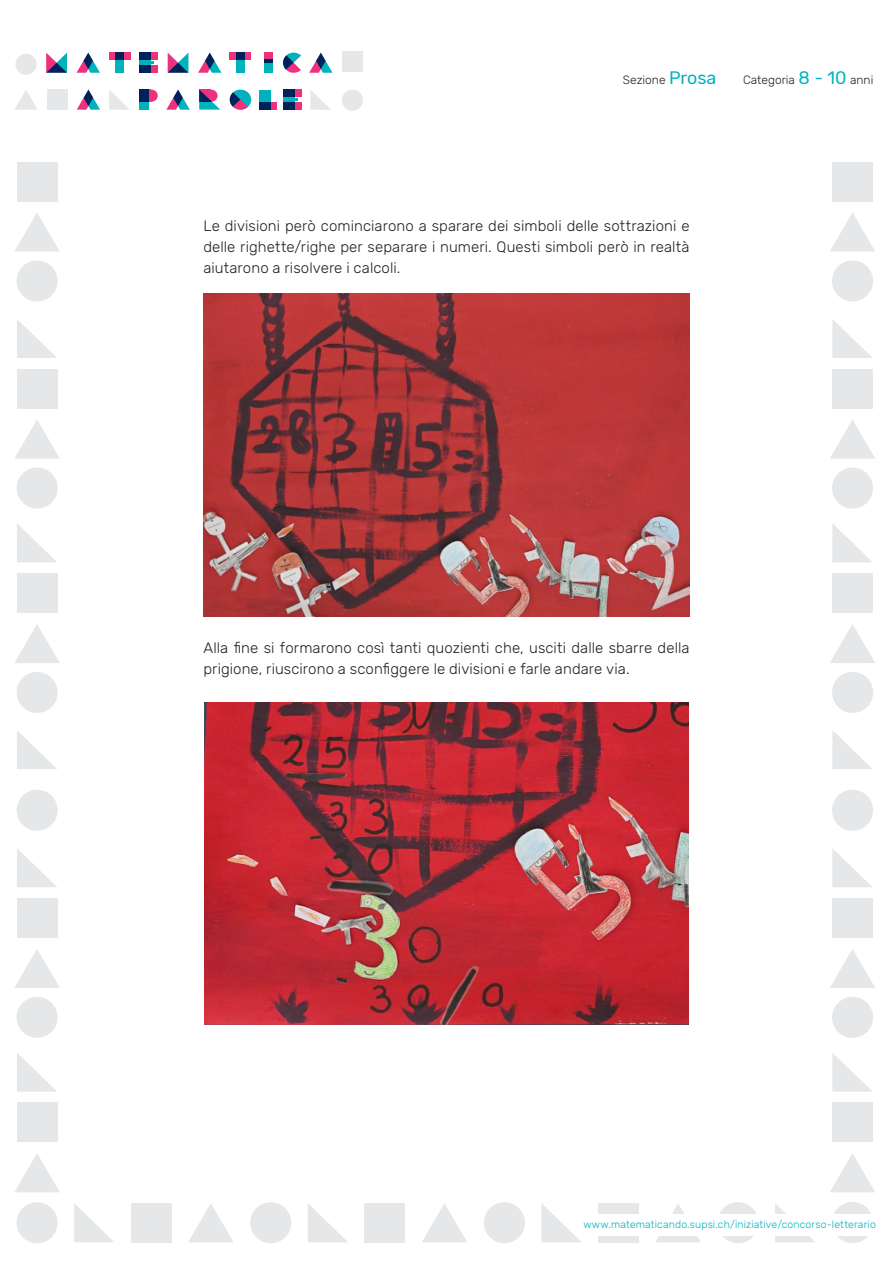
<style>
.page{position:relative;width:893px;height:1263px;background:#fff}
.page>*{position:absolute;margin:0;border:0;box-sizing:border-box;transform-origin:0 0}
.t1{font:300 15px/21px "Rubik";letter-spacing:.005em;color:#231f20;text-align:justify}
.t2{font:300 12px "Rubik";color:#231f20}
.t3{font:300 10.5px "Rubik";letter-spacing:.01em;color:#00b2bc}
.s1{font-weight:400;font-size:18px;color:#00b2bc}
</style>
<div class="page">
<div style="left:250px;top:1202px;width:41px;height:41px;background:#e6e7e9;border-radius:50%"></div>
<div style="left:484px;top:1202px;width:41px;height:41px;background:#e6e7e9;border-radius:50%"></div>
<svg style="left:308px;top:1204px;width:40px;height:38px"></svg>
<svg style="left:541px;top:1204px;width:40px;height:38px"></svg>
<div style="left:365px;top:1203px;width:40px;height:39px;background:#e6e7e9"></div>
<svg style="left:422px;top:1203px;width:45px;height:39px"></svg>
<div style="left:15px;top:54px;width:22px;height:21px;background:#e6e7e9;border-radius:50%"></div>
<svg style="left:77px;top:90px;width:23px;height:20px"></svg>
<div style="left:342px;top:51px;width:21px;height:20px;background:#e6e7e9"></div>
<div style="left:342px;top:90px;width:21px;height:21px;background:#e6e7e9;border-radius:50%"></div>
<div style="left:47px;top:90px;width:21px;height:20px;background:#e6e7e9"></div>
<svg style="left:46px;top:53px;width:21px;height:20px"></svg>
<svg style="left:77px;top:53px;width:23px;height:20px"></svg>
<div style="left:116px;top:53px;width:8px;height:20px;background:#00b2bc"></div>
<svg style="left:109px;top:53px;width:22px;height:7px"></svg>
<div style="left:283px;top:90px;width:11px;height:20px;background:#00b2bc"></div>
<svg style="left:283px;top:90px;width:18px;height:7px"></svg>
<svg style="left:283px;top:102px;width:18px;height:8px"></svg>
<svg style="left:283px;top:53px;width:18px;height:20px"></svg>
<div style="left:259px;top:102px;width:18px;height:8px;background:#ee317c"></div>
<svg style="left:259px;top:90px;width:12px;height:20px"></svg>
<div style="left:264px;top:53px;width:9px;height:10px;background:#ee317c"></div>
<svg style="left:264px;top:59px;width:9px;height:14px"></svg>
<svg style="left:109px;top:90px;width:21px;height:20px"></svg>
<svg style="left:309px;top:53px;width:24px;height:20px"></svg>
<svg style="left:310px;top:90px;width:21px;height:20px"></svg>
<svg style="left:15px;top:90px;width:23px;height:20px"></svg>
<svg style="left:168px;top:53px;width:20px;height:20px"></svg>
<svg style="left:166px;top:90px;width:24px;height:20px"></svg>
<div style="left:140px;top:53px;width:11px;height:20px;background:#00b2bc"></div>
<svg style="left:140px;top:53px;width:18px;height:7px"></svg>
<svg style="left:140px;top:65px;width:18px;height:8px"></svg>
<div style="left:145px;top:90px;width:13px;height:12px;background:#ee317c;border-radius:50%"></div>
<svg style="left:139px;top:90px;width:10px;height:20px"></svg>
<svg style="left:198px;top:53px;width:23px;height:20px"></svg>
<svg style="left:199px;top:90px;width:21px;height:20px"></svg>
<div style="left:236px;top:53px;width:9px;height:20px;background:#00b2bc"></div>
<svg style="left:230px;top:53px;width:21px;height:7px"></svg>
<div style="left:230px;top:90px;width:21px;height:20px;background:#00b2bc;border-radius:50%"></div>
<svg style="left:230px;top:92px;width:18px;height:18px"></svg>
<div style="left:17px;top:162px;width:40px;height:39px;background:#e6e7e9"></div>
<svg style="left:15px;top:213px;width:45px;height:39px"></svg>
<div style="left:17px;top:260px;width:41px;height:41px;background:#e6e7e9;border-radius:50%"></div>
<svg style="left:17px;top:319px;width:40px;height:39px"></svg>
<div style="left:17px;top:369px;width:40px;height:39px;background:#e6e7e9"></div>
<svg style="left:15px;top:420px;width:45px;height:39px"></svg>
<div style="left:17px;top:467px;width:41px;height:42px;background:#e6e7e9;border-radius:50%"></div>
<svg style="left:17px;top:524px;width:40px;height:38px"></svg>
<div style="left:17px;top:573px;width:40px;height:40px;background:#e6e7e9"></div>
<svg style="left:15px;top:625px;width:45px;height:38px"></svg>
<div style="left:17px;top:672px;width:41px;height:41px;background:#e6e7e9;border-radius:50%"></div>
<svg style="left:17px;top:731px;width:40px;height:38px"></svg>
<div style="left:17px;top:790px;width:41px;height:41px;background:#e6e7e9;border-radius:50%"></div>
<svg style="left:17px;top:849px;width:40px;height:38px"></svg>
<div style="left:17px;top:898px;width:40px;height:40px;background:#e6e7e9"></div>
<svg style="left:14px;top:949px;width:46px;height:39px"></svg>
<div style="left:17px;top:997px;width:41px;height:41px;background:#e6e7e9;border-radius:50%"></div>
<svg style="left:17px;top:1053px;width:40px;height:39px"></svg>
<div style="left:17px;top:1103px;width:40px;height:39px;background:#e6e7e9"></div>
<svg style="left:15px;top:1154px;width:45px;height:38px"></svg>
<div style="left:17px;top:1202px;width:41px;height:41px;background:#e6e7e9;border-radius:50%"></div>
<div style="left:832px;top:162px;width:41px;height:39px;background:#e6e7e9"></div>
<svg style="left:830px;top:213px;width:45px;height:39px"></svg>
<div style="left:832px;top:260px;width:41px;height:41px;background:#e6e7e9;border-radius:50%"></div>
<svg style="left:832px;top:319px;width:40px;height:39px"></svg>
<div style="left:832px;top:369px;width:41px;height:39px;background:#e6e7e9"></div>
<svg style="left:830px;top:420px;width:45px;height:39px"></svg>
<div style="left:832px;top:467px;width:41px;height:42px;background:#e6e7e9;border-radius:50%"></div>
<svg style="left:832px;top:524px;width:40px;height:38px"></svg>
<div style="left:832px;top:573px;width:41px;height:40px;background:#e6e7e9"></div>
<svg style="left:830px;top:624px;width:45px;height:39px"></svg>
<div style="left:832px;top:672px;width:41px;height:41px;background:#e6e7e9;border-radius:50%"></div>
<svg style="left:832px;top:730px;width:40px;height:39px"></svg>
<div style="left:832px;top:790px;width:41px;height:41px;background:#e6e7e9;border-radius:50%"></div>
<svg style="left:832px;top:849px;width:40px;height:38px"></svg>
<div style="left:832px;top:898px;width:41px;height:40px;background:#e6e7e9"></div>
<svg style="left:830px;top:949px;width:45px;height:39px"></svg>
<div style="left:832px;top:997px;width:41px;height:41px;background:#e6e7e9;border-radius:50%"></div>
<svg style="left:832px;top:1053px;width:40px;height:39px"></svg>
<div style="left:832px;top:1103px;width:41px;height:39px;background:#e6e7e9"></div>
<svg style="left:830px;top:1154px;width:45px;height:38px"></svg>
<div style="left:832px;top:1202px;width:41px;height:41px;background:#e6e7e9;border-radius:50%"></div>
<svg style="left:74px;top:1204px;width:40px;height:38px"></svg>
<div style="left:131px;top:1203px;width:41px;height:39px;background:#e6e7e9"></div>
<svg style="left:188px;top:1204px;width:45px;height:38px"></svg>
<div style="left:717px;top:1202px;width:42px;height:41px;background:#e6e7e9;border-radius:50%"></div>
<svg style="left:775px;top:1204px;width:40px;height:38px"></svg>
<div style="left:598px;top:1203px;width:41px;height:39px;background:#e6e7e9"></div>
<svg style="left:656px;top:1204px;width:45px;height:38px"></svg>
<div style="left:578px;top:1214px;width:298px;height:22px;background:#fff"></div>
<img style="left:203px;top:294px;width:487px;height:322px">
<img style="left:204px;top:702px;width:484px;height:322px">
<p class="t2" style="left:623px;top:73px;width:95px">Sezione <span class="s1">Prosa</span></p>
<p class="t2" style="left:743px;top:73px;width:132px">Categoria <span class="s1">8 - 10</span> anni</p>
<p class="t1" style="left:203px;top:216px;width:488px">Le divisioni però cominciarono a sparare dei simboli delle sottrazioni e delle righette/righe per separare i numeri. Questi simboli però in realtà aiutarono a risolvere i calcoli.</p>
<p class="t1" style="left:203px;top:637px;width:488px">Alla fine si formarono così tanti quozienti che, usciti dalle sbarre della prigione, riuscirono a sconfiggere le divisioni e farle andare via.</p>
<p class="t3" style="left:583px;top:1218px;width:294px">www.matematicando.supsi.ch/iniziative/concorso-letterario</p>
</div>
